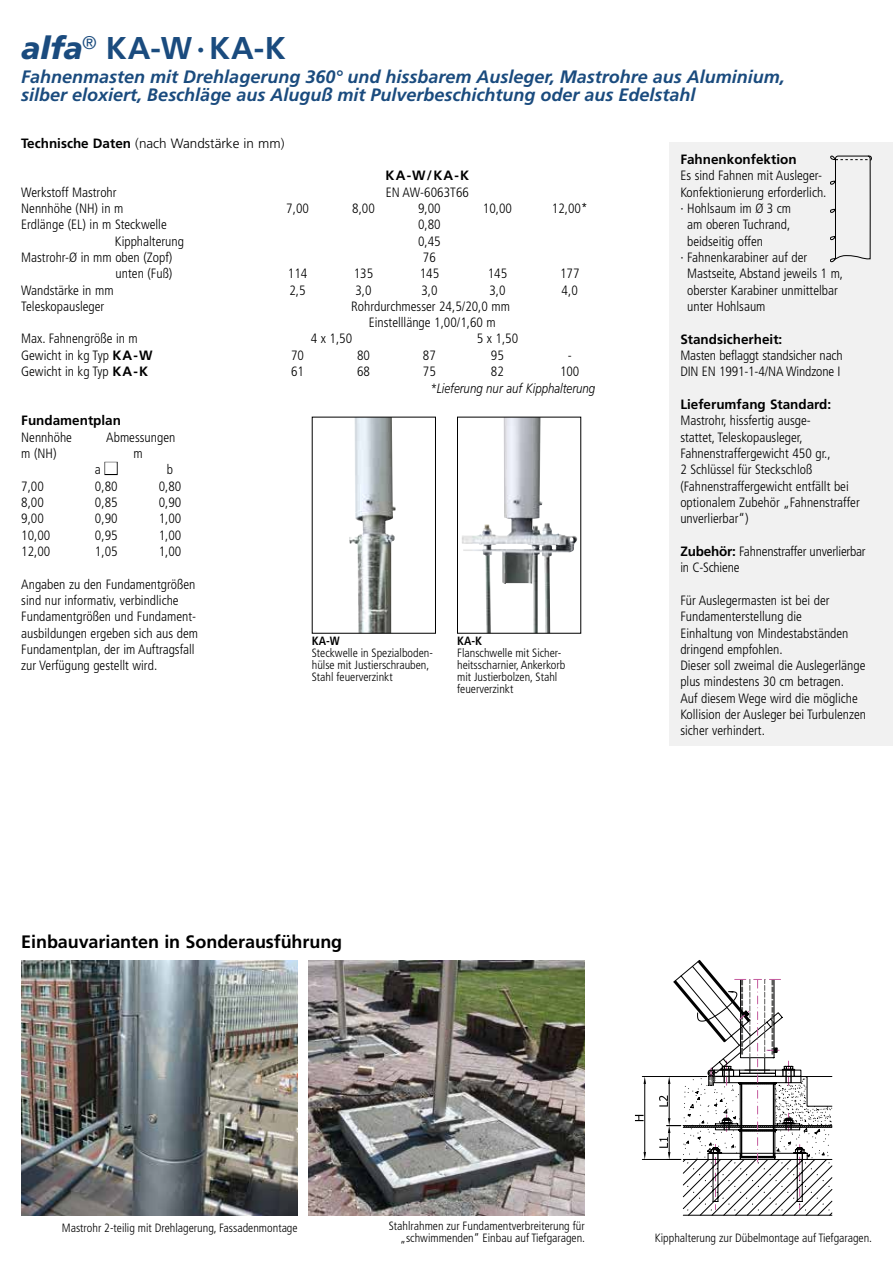
<style>
.page{position:relative;width:893px;height:1263px;background:#fff}
.page>*{position:absolute;margin:0;border:0;box-sizing:border-box;transform-origin:0 0}
.t1{font:700 31.5px "Frutiger LT";color:#1a4b7e}
.t2{font:italic 700 18px/18px "Frutiger LT";color:#1a4b7e}
.t3{font:700 18px "Frutiger LT";letter-spacing:-.005em;color:#000}
.t4{font:300 condensed 13.5px/16.4px "Frutiger LT";color:#000}
.t5{font:700 13.5px "Frutiger LT";color:#000}
.t6{font:300 13.5px "Frutiger LT";color:#000}
.t7{font:italic 300 13.5px "Frutiger LT";color:#000;scale:.85 1}
.t8{font:300 condensed 12px/12px "Frutiger LT";color:#000}
.t9{font:700 condensed 12px "Frutiger LT";color:#000}
.s1{font-weight:900;font-style:italic}
.s2{font-weight:700}
.s3{font-weight:700;font-stretch:normal}
</style>
<div class="page">
<img style="left:462px;top:419px;width:115px;height:213px">
<div style="left:457px;top:417px;width:124px;height:217px;border:1px solid #000"></div>
<div style="left:104px;top:462px;width:14px;height:13px;border:2px solid #000"></div>
<div style="left:670px;top:142px;width:223px;height:604px;background:#f1f1f1"></div>
<img style="left:308px;top:960px;width:277px;height:255px">
<img style="left:21px;top:960px;width:277px;height:255px">
<svg style="left:830px;top:156px;width:42px;height:106px"></svg>
<hr style="left:644px;top:1084px;width:1px;height:68px;background:#000">
<hr style="left:642px;top:1076px;width:65px;height:1px;background:#000">
<hr style="left:642px;top:1159px;width:39px;height:1px;background:#000">
<svg style="left:644px;top:1152px;width:2px;height:7px"></svg>
<svg style="left:644px;top:1077px;width:2px;height:7px"></svg>
<svg style="left:635px;top:1115px;width:9px;height:6px"></svg>
<hr style="left:683px;top:1215px;width:149px;height:1px;background:#000">
<svg style="left:659px;top:960px;width:173px;height:255px"></svg>
<img style="left:349px;top:419px;width:46px;height:213px">
<div style="left:312px;top:417px;width:124px;height:217px;border:1px solid #000"></div>
<svg style="left:105px;top:462px;width:12px;height:12px"></svg>
<h1 class="t1" style="left:21px;top:30px;width:266px"><span class="s1">alfa</span><sup>®</sup> KA-W·KA-K</h1>
<h2 class="t2" style="left:21px;top:67px;width:765px">Fahnenmasten mit Drehlagerung 360° und hissbarem Ausleger, Mastrohre aus Aluminium, silber eloxiert, Beschläge aus Aluguß mit Pulverbeschichtung oder aus Edelstahl</h2>
<p class="t6" style="left:21px;top:135px;width:265px"><span class="s2">Technische Daten</span> (nach Wandstärke in mm)</p>
<p class="t5" style="left:386px;top:168px;width:85px">KA-W/KA-K</p>
<p class="t4" style="left:21px;top:184px;width:97px">Werkstoff Mastrohr</p>
<p class="t4" style="left:386px;top:184px;width:85px">EN AW-6063T66</p>
<p class="t4" style="left:21px;top:200px;width:104px">Nennhöhe (NH) in m</p>
<p class="t4" style="left:286px;top:200px;width:24px">7,00</p>
<p class="t4" style="left:352px;top:200px;width:24px">8,00</p>
<p class="t4" style="left:418px;top:200px;width:24px">9,00</p>
<p class="t4" style="left:483px;top:200px;width:31px">10,00</p>
<p class="t4" style="left:552px;top:200px;width:37px">12,00*</p>
<p class="t4" style="left:21px;top:217px;width:147px">Erdlänge (EL) in m Steckwelle</p>
<p class="t4" style="left:418px;top:217px;width:24px">0,80</p>
<p class="t4" style="left:115px;top:233px;width:71px">Kipphalterung</p>
<p class="t4" style="left:418px;top:233px;width:24px">0,45</p>
<p class="t4" style="left:21px;top:249px;width:153px">Mastrohr-Ø in mm oben (Zopf)</p>
<p class="t4" style="left:423px;top:249px;width:14px">76</p>
<p class="t4" style="left:116px;top:265px;width:58px">unten (Fuß)</p>
<p class="t4" style="left:288px;top:265px;width:21px">114</p>
<p class="t4" style="left:354px;top:265px;width:21px">135</p>
<p class="t4" style="left:420px;top:265px;width:21px">145</p>
<p class="t4" style="left:488px;top:265px;width:21px">145</p>
<p class="t4" style="left:560px;top:265px;width:21px">177</p>
<p class="t4" style="left:21px;top:282px;width:94px">Wandstärke in mm</p>
<p class="t4" style="left:289px;top:282px;width:18px">2,5</p>
<p class="t4" style="left:355px;top:282px;width:18px">3,0</p>
<p class="t4" style="left:421px;top:282px;width:18px">3,0</p>
<p class="t4" style="left:489px;top:282px;width:18px">3,0</p>
<p class="t4" style="left:562px;top:282px;width:18px">4,0</p>
<p class="t4" style="left:21px;top:298px;width:85px">Teleskopausleger</p>
<p class="t4" style="left:351px;top:298px;width:161px;text-align:center">Rohrdurchmesser 24,5/20,0 mm<br>Einstelllänge 1,00/1,60 m</p>
<p class="t4" style="left:21px;top:331px;width:118px">Max. Fahnengröße in m</p>
<p class="t4" style="left:311px;top:331px;width:43px">4 x 1,50</p>
<p class="t4" style="left:477px;top:331px;width:43px">5 x 1,50</p>
<p class="t4" style="left:21px;top:347px;width:133px">Gewicht in kg Typ <span class="s3">KA-W</span></p>
<p class="t4" style="left:291px;top:347px;width:14px">70</p>
<p class="t4" style="left:357px;top:347px;width:14px">80</p>
<p class="t4" style="left:423px;top:347px;width:14px">87</p>
<p class="t4" style="left:491px;top:347px;width:14px">95</p>
<p class="t4" style="left:568px;top:347px;width:5px">-</p>
<p class="t4" style="left:21px;top:363px;width:128px">Gewicht in kg Typ <span class="s3">KA-K</span></p>
<p class="t4" style="left:291px;top:363px;width:14px">61</p>
<p class="t4" style="left:357px;top:363px;width:14px">68</p>
<p class="t4" style="left:423px;top:363px;width:14px">75</p>
<p class="t4" style="left:491px;top:363px;width:14px">82</p>
<p class="t4" style="left:560px;top:363px;width:21px">100</p>
<p class="t7" style="left:430px;top:380px;width:195px">*Lieferung nur auf Kipphalterung</p>
<p class="t5" style="left:21px;top:413px;width:101px">Fundamentplan</p>
<p class="t4" style="left:21px;top:429px;width:52px">Nennhöhe</p>
<p class="t4" style="left:106px;top:429px;width:71px">Abmessungen</p>
<p class="t4" style="left:21px;top:445px;width:37px">m (NH)</p>
<p class="t4" style="left:134px;top:445px;width:11px">m</p>
<p class="t4" style="left:95px;top:462px;width:7px">a</p>
<p class="t4" style="left:167px;top:462px;width:8px">b</p>
<p class="t4" style="left:21px;top:478px;width:24px">7,00</p>
<p class="t4" style="left:95px;top:478px;width:24px">0,80</p>
<p class="t4" style="left:159px;top:478px;width:24px">0,80</p>
<p class="t4" style="left:21px;top:494px;width:24px">8,00</p>
<p class="t4" style="left:95px;top:494px;width:24px">0,85</p>
<p class="t4" style="left:159px;top:494px;width:24px">0,90</p>
<p class="t4" style="left:21px;top:511px;width:24px">9,00</p>
<p class="t4" style="left:95px;top:511px;width:24px">0,90</p>
<p class="t4" style="left:159px;top:511px;width:24px">1,00</p>
<p class="t4" style="left:21px;top:527px;width:31px">10,00</p>
<p class="t4" style="left:95px;top:527px;width:24px">0,95</p>
<p class="t4" style="left:159px;top:527px;width:24px">1,00</p>
<p class="t4" style="left:21px;top:543px;width:31px">12,00</p>
<p class="t4" style="left:95px;top:543px;width:24px">1,05</p>
<p class="t4" style="left:159px;top:543px;width:24px">1,00</p>
<p class="t4" style="left:21px;top:576px;width:178px">Angaben zu den Fundamentgrößen sind nur informativ, verbindliche Fundamentgrößen und Fundament&shy;ausbildungen ergeben sich aus dem Fundamentplan, der im Auftragsfall zur Verfügung gestellt wird.</p>
<p class="t9" style="left:312px;top:633px;width:29px">KA-W</p>
<p class="t8" style="left:312px;top:647px;width:123px">Steckwelle in Spezialboden&shy;hülse mit Justierschrauben,<br>Stahl feuerverzinkt</p>
<p class="t9" style="left:457px;top:634px;width:26px">KA-K</p>
<p class="t8" style="left:457px;top:647px;width:110px">Flanschwelle mit Sicher&shy;heitsscharnier, Ankerkorb mit Justierbolzen, Stahl feuerverzinkt</p>
<h2 class="t3" style="left:21px;top:931px;width:323px">Einbauvarianten in Sonderausführung</h2>
<p class="t5" style="left:680px;top:151px;width:118px">Fahnenkonfektion</p>
<p class="t4" style="left:680px;top:168px;width:143px">Es sind Fahnen mit Ausleger-</p>
<p class="t4" style="left:680px;top:184px;width:148px">Konfektionierung erforderlich.</p>
<p class="t4" style="left:680px;top:200px;width:112px">· Hohlsaum im Ø 3 cm</p>
<p class="t4" style="left:687px;top:217px;width:105px">am oberen Tuchrand,</p>
<p class="t4" style="left:687px;top:233px;width:77px">beidseitig offen</p>
<p class="t4" style="left:680px;top:249px;width:128px">· Fahnenkarabiner auf der</p>
<p class="t4" style="left:687px;top:266px;width:158px">Mastseite, Abstand jeweils 1 m,</p>
<p class="t4" style="left:687px;top:282px;width:152px">oberster Karabiner unmittelbar</p>
<p class="t4" style="left:687px;top:298px;width:80px">unter Hohlsaum</p>
<p class="t5" style="left:680px;top:331px;width:104px">Standsicherheit:</p>
<p class="t4" style="left:680px;top:347px;width:164px">Masten beflaggt standsicher nach<br>DIN EN 1991-1-4/NA Windzone I</p>
<p class="t5" style="left:680px;top:396px;width:152px">Lieferumfang Standard:</p>
<p class="t4" style="left:680px;top:413px;width:181px">Mastrohr, hissfertig ausge-<br>stattet, Teleskopausleger,<br>Fahnenstraffergewicht 450 gr.,<br>2 Schlüssel für Steckschloß (Fahnenstraffergewicht entfällt bei optionalem Zubehör „Fahnenstraffer unverlierbar“)</p>
<p class="t4" style="left:680px;top:543px;width:187px"><span class="s3">Zubehör:</span> Fahnenstraffer unverlierbar in C-Schiene</p>
<p class="t4" style="left:680px;top:592px;width:187px">Für Auslegermasten ist bei der<br>Fundamenterstellung die<br>Einhaltung von Mindestabständen dringend empfohlen.<br>Dieser soll zweimal die Auslegerlänge plus mindestens 30 cm betragen.<br>Auf diesem Wege wird die mögliche<br>Kollision der Ausleger bei Turbulenzen sicher verhindert.</p>
<p class="t8" style="left:62px;top:1222px;width:237px">Mastrohr 2-teilig mit Drehlagerung, Fassadenmontage</p>
<p class="t8" style="left:389px;top:1220px;width:198px;text-align:right">Stahlrahmen zur Fundamentverbreiterung für „schwimmenden“ Einbau auf Tiefgaragen.</p>
<p class="t8" style="left:655px;top:1232px;width:219px">Kipphalterung zur Dübelmontage auf Tiefgaragen.</p>
</div>
